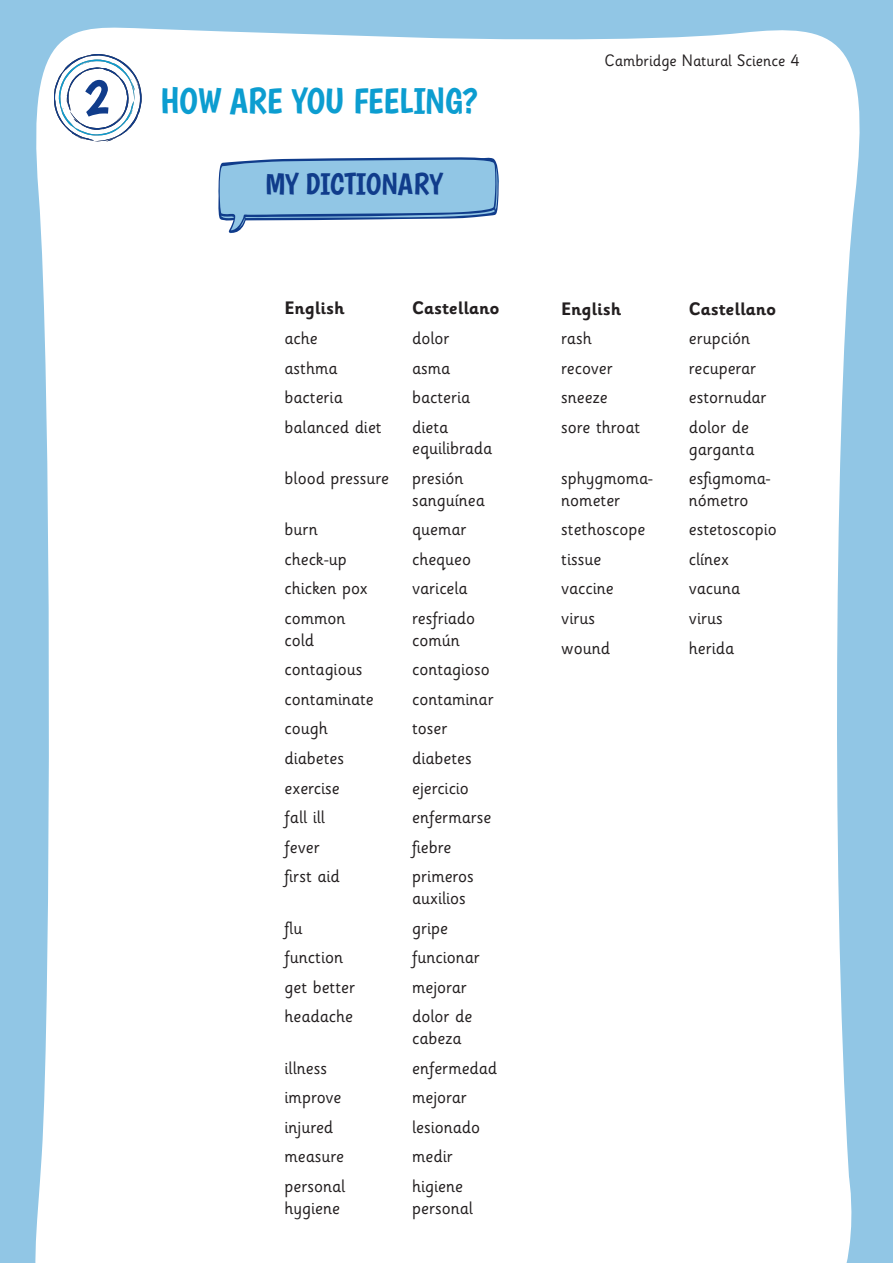
<style>
.page{position:relative;width:893px;height:1263px;background:#91c6e5}
.page>*{position:absolute;margin:0;border:0;box-sizing:border-box;transform-origin:0 0}
.t1{font:36px "Boogaloo Regular infant CUP";letter-spacing:-.01em;color:#0c9dd0}
.t2{font:30px "Boogaloo Regular infant CUP";color:#103c8b}
.t3{font:18px/21.6px "Sassoon Infant Std";color:#231f20}
.t4{font:700 18px "Sassoon Infant Std";color:#231f20}
.t5{font:16.5px "Sassoon Infant Std";color:#231f20}
</style>
<div class="page">
<div style="left:35px;top:27px;width:825px;height:1236px;background:#fff"></div>
<svg style="left:218px;top:157px;width:282px;height:77px"></svg>
<svg style="left:54px;top:54px;width:88px;height:88px;background:#dce5ed"></svg>
<h1 class="t1" style="left:160px;top:79px;width:319px">HOW ARE YOU FEELING?</h1>
<h2 class="t2" style="left:265px;top:166px;width:179px">MY DICTIONARY</h2>
<p class="t4" style="left:285px;top:297px;width:61px">English</p>
<p class="t4" style="left:412px;top:297px;width:89px">Castellano</p>
<p class="t3" style="left:285px;top:327px;width:35px">ache</p>
<p class="t3" style="left:412px;top:327px;width:39px">dolor</p>
<p class="t3" style="left:285px;top:357px;width:54px">asthma</p>
<p class="t3" style="left:412px;top:357px;width:40px">asma</p>
<p class="t3" style="left:285px;top:387px;width:60px">bacteria</p>
<p class="t3" style="left:412px;top:387px;width:60px">bacteria</p>
<p class="t3" style="left:285px;top:416px;width:99px">balanced diet</p>
<p class="t3" style="left:412px;top:416px;width:82px">dieta equilibrada</p>
<p class="t3" style="left:285px;top:467px;width:106px">blood pressure</p>
<p class="t3" style="left:412px;top:467px;width:74px">presión sanguínea</p>
<p class="t3" style="left:285px;top:519px;width:35px">burn</p>
<p class="t3" style="left:412px;top:519px;width:56px">quemar</p>
<p class="t3" style="left:285px;top:548px;width:64px">check-up</p>
<p class="t3" style="left:412px;top:548px;width:61px">chequeo</p>
<p class="t3" style="left:285px;top:578px;width:85px">chicken pox</p>
<p class="t3" style="left:412px;top:578px;width:57px">varicela</p>
<p class="t3" style="left:285px;top:607px;width:62px">common cold</p>
<p class="t3" style="left:412px;top:607px;width:65px">resfriado común</p>
<p class="t3" style="left:285px;top:659px;width:79px">contagious</p>
<p class="t3" style="left:412px;top:659px;width:79px">contagioso</p>
<p class="t3" style="left:285px;top:688px;width:91px">contaminate</p>
<p class="t3" style="left:412px;top:688px;width:83px">contaminar</p>
<p class="t3" style="left:285px;top:718px;width:45px">cough</p>
<p class="t3" style="left:412px;top:718px;width:37px">toser</p>
<p class="t3" style="left:285px;top:747px;width:61px">diabetes</p>
<p class="t3" style="left:412px;top:747px;width:61px">diabetes</p>
<p class="t3" style="left:285px;top:777px;width:57px">exercise</p>
<p class="t3" style="left:412px;top:777px;width:58px">ejercicio</p>
<p class="t3" style="left:285px;top:806px;width:42px">fall ill</p>
<p class="t3" style="left:412px;top:806px;width:81px">enfermarse</p>
<p class="t3" style="left:285px;top:836px;width:37px">fever</p>
<p class="t3" style="left:412px;top:836px;width:41px">fiebre</p>
<p class="t3" style="left:285px;top:866px;width:57px">first aid</p>
<p class="t3" style="left:412px;top:866px;width:63px">primeros auxilios</p>
<p class="t3" style="left:285px;top:917px;width:19px">flu</p>
<p class="t3" style="left:412px;top:917px;width:38px">gripe</p>
<p class="t3" style="left:285px;top:946px;width:60px">function</p>
<p class="t3" style="left:412px;top:946px;width:69px">funcionar</p>
<p class="t3" style="left:285px;top:976px;width:72px">get better</p>
<p class="t3" style="left:412px;top:976px;width:56px">mejorar</p>
<p class="t3" style="left:285px;top:1006px;width:70px">headache</p>
<p class="t3" style="left:412px;top:1006px;width:62px">dolor de cabeza</p>
<p class="t3" style="left:285px;top:1057px;width:44px">illness</p>
<p class="t3" style="left:412px;top:1057px;width:87px">enfermedad</p>
<p class="t3" style="left:285px;top:1086px;width:58px">improve</p>
<p class="t3" style="left:412px;top:1086px;width:56px">mejorar</p>
<p class="t3" style="left:285px;top:1116px;width:50px">injured</p>
<p class="t3" style="left:412px;top:1116px;width:70px">lesionado</p>
<p class="t3" style="left:285px;top:1146px;width:61px">measure</p>
<p class="t3" style="left:412px;top:1146px;width:42px">medir</p>
<p class="t3" style="left:285px;top:1175px;width:62px">personal hygiene</p>
<p class="t3" style="left:412px;top:1175px;width:62px">higiene personal</p>
<p class="t5" style="left:605px;top:50px;width:196px">Cambridge Natural Science 4</p>
<p class="t4" style="left:561px;top:297px;width:61px">English</p>
<p class="t4" style="left:689px;top:297px;width:89px">Castellano</p>
<p class="t3" style="left:561px;top:327px;width:32px">rash</p>
<p class="t3" style="left:689px;top:327px;width:63px">erupción</p>
<p class="t3" style="left:561px;top:357px;width:53px">recover</p>
<p class="t3" style="left:689px;top:357px;width:69px">recuperar</p>
<p class="t3" style="left:561px;top:387px;width:48px">sneeze</p>
<p class="t3" style="left:689px;top:387px;width:79px">estornudar</p>
<p class="t3" style="left:561px;top:416px;width:80px">sore throat</p>
<p class="t3" style="left:689px;top:416px;width:67px">dolor de garganta</p>
<p class="t3" style="left:561px;top:467px;width:93px">sphygmoma&shy;nometer</p>
<p class="t3" style="left:689px;top:467px;width:83px">esfigmoma&shy;nómetro</p>
<p class="t3" style="left:561px;top:519px;width:85px">stethoscope</p>
<p class="t3" style="left:689px;top:519px;width:89px">estetoscopio</p>
<p class="t3" style="left:561px;top:548px;width:42px">tissue</p>
<p class="t3" style="left:689px;top:548px;width:42px">clínex</p>
<p class="t3" style="left:561px;top:578px;width:54px">vaccine</p>
<p class="t3" style="left:689px;top:578px;width:53px">vacuna</p>
<p class="t3" style="left:561px;top:607px;width:35px">virus</p>
<p class="t3" style="left:689px;top:607px;width:35px">virus</p>
<p class="t3" style="left:561px;top:637px;width:50px">wound</p>
<p class="t3" style="left:689px;top:637px;width:47px">herida</p>
</div>
